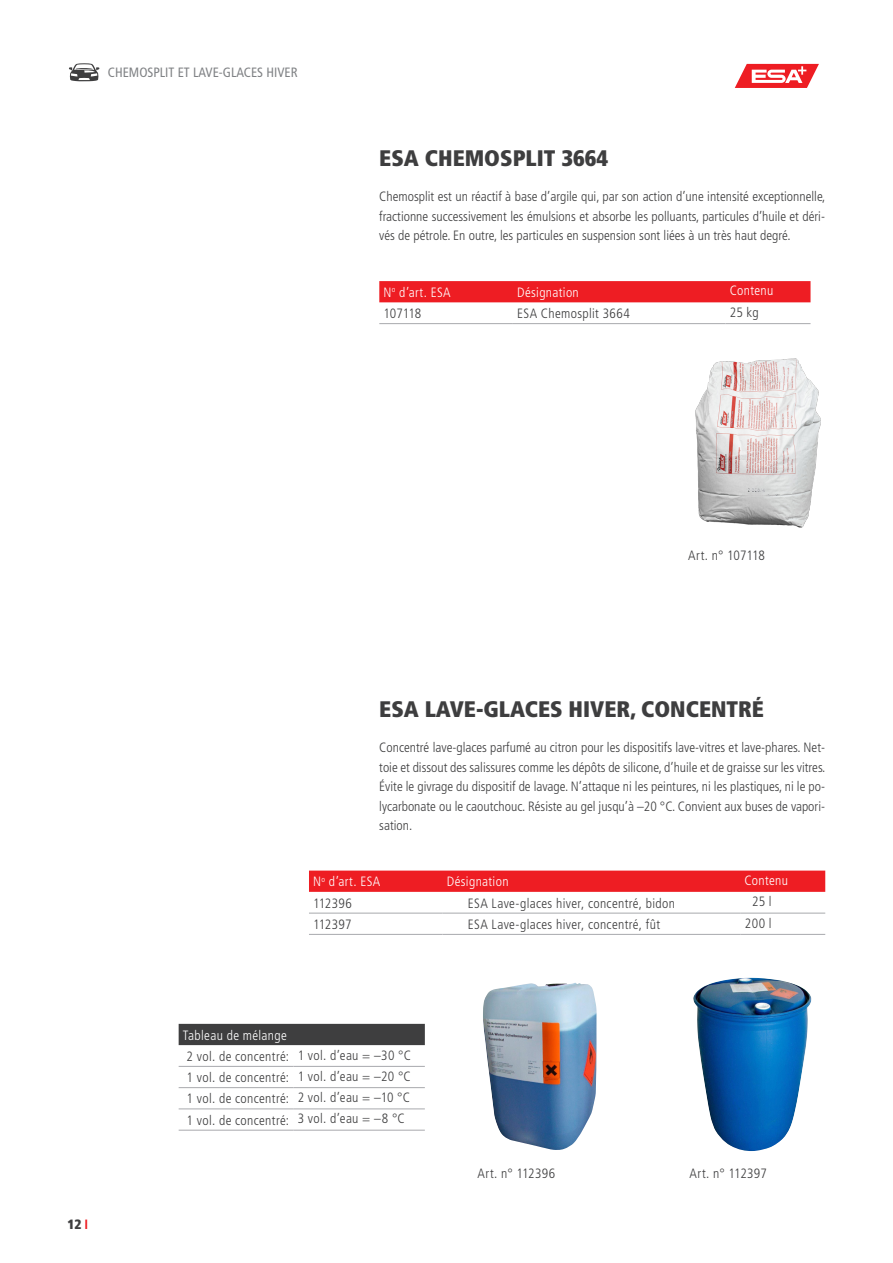
<style>
.page{position:relative;width:893px;height:1263px;background:#fff}
.page>*{position:absolute;margin:0;border:0;box-sizing:border-box;transform-origin:0 0}
._01_Produktetitel{font:900 condensed 22.5px "Frutiger LT Std";color:#3e3e3f}
.Vorwort_Grundtext{font:300 condensed 13.5px/19.5px "Frutiger LT Std";color:#3e3e3f;text-align:justify}
.TEXT_TABELLE{font:300 condensed 13.5px "Frutiger LT Std";letter-spacing:.025em;color:#3e3e3f}
.TEXT_TABELLE-2{font:300 condensed 13.5px "Frutiger LT Std";letter-spacing:.025em;color:#fff}
.t1{font:condensed 13.5px "Frutiger LT Std";color:#808285}
.TEXT_TABELLE-3{font:300 condensed 13.5px "Frutiger LT Std";letter-spacing:-.01em;color:#3e3e3f}
.t2{font:900 condensed 13.5px "Frutiger LT Std";color:#3e3e3f}
.s1{font-weight:700;color:#ee1d23}
</style>
<div class="page">
<svg style="left:735px;top:64px;width:84px;height:24px"></svg>
<svg style="left:69px;top:63px;width:30px;height:18px"></svg>
<div style="left:379px;top:281px;width:431px;height:21px;background:#ee1d23"></div>
<hr style="left:379px;top:323px;width:134px;height:1px;background:#a8a9ad">
<hr style="left:513px;top:323px;width:212px;height:1px;background:#a8a9ad">
<hr style="left:725px;top:323px;width:85px;height:1px;background:#a8a9ad">
<svg style="left:309px;top:870px;width:516px;height:22px;background:#ee242a"></svg>
<hr style="left:309px;top:934px;width:134px;height:1px;background:#a8a9ad">
<hr style="left:443px;top:934px;width:297px;height:1px;background:#a8a9ad">
<hr style="left:740px;top:934px;width:85px;height:1px;background:#a8a9ad">
<hr style="left:309px;top:913px;width:134px;height:1px;background:#a8a9ad">
<hr style="left:443px;top:913px;width:297px;height:1px;background:#a8a9ad">
<hr style="left:740px;top:913px;width:85px;height:1px;background:#a8a9ad">
<div style="left:179px;top:1024px;width:246px;height:21px;background:#3e3e3f"></div>
<hr style="left:179px;top:1130px;width:114px;height:1px;background:#a8a9ad">
<hr style="left:293px;top:1130px;width:132px;height:1px;background:#a8a9ad">
<hr style="left:179px;top:1066px;width:114px;height:1px;background:#a8a9ad">
<hr style="left:293px;top:1066px;width:132px;height:1px;background:#a8a9ad">
<hr style="left:179px;top:1108px;width:114px;height:1px;background:#a8a9ad">
<hr style="left:293px;top:1108px;width:132px;height:1px;background:#a8a9ad">
<hr style="left:179px;top:1087px;width:114px;height:1px;background:#a8a9ad">
<hr style="left:293px;top:1087px;width:132px;height:1px;background:#a8a9ad">
<img style="left:695px;top:358px;width:126px;height:170px">
<img style="left:483px;top:983px;width:114px;height:167px">
<img style="left:693px;top:978px;width:119px;height:173px">
<p class="t1" style="left:108px;top:65px;width:191px">CHEMOSPLIT ET LAVE-GLACES HIVER</p>
<p class="_01_Produktetitel" style="left:379px;top:144px;width:230px">ESA CHEMOSPLIT 3664</p>
<p class="Vorwort_Grundtext" style="left:379px;top:187px;width:448px">Chemosplit est un réactif à base d’argile qui, par son action d’une intensité exceptionnelle, fractionne successivement les émulsions et absorbe les polluants, particules d’huile et déri&shy;vés de pétrole. En outre, les particules en suspension sont liées à un très haut degré.</p>
<p class="TEXT_TABELLE-2" style="left:384px;top:284px;width:69px">N<sup>o</sup> d’art. ESA</p>
<p class="TEXT_TABELLE-2" style="left:517px;top:284px;width:63px">Désignation</p>
<p class="TEXT_TABELLE-2" style="left:730px;top:283px;width:45px">Contenu</p>
<p class="TEXT_TABELLE" style="left:384px;top:306px;width:39px">107118</p>
<p class="TEXT_TABELLE" style="left:517px;top:306px;width:114px">ESA Chemosplit 3664</p>
<p class="TEXT_TABELLE" style="left:730px;top:304px;width:30px">25 kg</p>
<p class="t2" style="left:68px;top:1216px;width:22px">12<span class="s1">I</span></p>
<p class="TEXT_TABELLE-3" style="left:688px;top:547px;width:78px">Art. n° 107118</p>
<p class="_01_Produktetitel" style="left:379px;top:695px;width:386px">ESA LAVE-GLACES HIVER, CONCENTRÉ</p>
<p class="Vorwort_Grundtext" style="left:379px;top:738px;width:448px">Concentré lave-glaces parfumé au citron pour les dispositifs lave-vitres et lave-phares. Net&shy;toie et dissout des salissures comme les dépôts de silicone, d’huile et de graisse sur les vitres.<br>Évite le givrage du dispositif de lavage. N’attaque ni les peintures, ni les plastiques, ni le po&shy;lycarbonate ou le caoutchouc. Résiste au gel jusqu’à –20 °C. Convient aux buses de vapori&shy;sation.</p>
<p class="TEXT_TABELLE-2" style="left:313px;top:874px;width:69px">N<sup>o</sup> d’art. ESA</p>
<p class="TEXT_TABELLE-2" style="left:447px;top:874px;width:63px">Désignation</p>
<p class="TEXT_TABELLE-2" style="left:744px;top:873px;width:45px">Contenu</p>
<p class="TEXT_TABELLE" style="left:313px;top:895px;width:40px">112396</p>
<p class="TEXT_TABELLE" style="left:468px;top:895px;width:209px">ESA Lave-glaces hiver, concentré, bidon</p>
<p class="TEXT_TABELLE" style="left:752px;top:894px;width:21px">25 l</p>
<p class="TEXT_TABELLE" style="left:313px;top:916px;width:40px">112397</p>
<p class="TEXT_TABELLE" style="left:468px;top:916px;width:194px">ESA Lave-glaces hiver, concentré, fût</p>
<p class="TEXT_TABELLE" style="left:745px;top:915px;width:28px">200 l</p>
<p class="TEXT_TABELLE-2" style="left:183px;top:1027px;width:106px">Tableau de mélange</p>
<p class="TEXT_TABELLE" style="left:187px;top:1048px;width:104px">2 vol. de concentré:</p>
<p class="TEXT_TABELLE" style="left:298px;top:1047px;width:115px">1 vol. d’eau = –30 °C</p>
<p class="TEXT_TABELLE" style="left:187px;top:1070px;width:104px">1 vol. de concentré:</p>
<p class="TEXT_TABELLE" style="left:298px;top:1068px;width:115px">1 vol. d’eau = –20 °C</p>
<p class="TEXT_TABELLE" style="left:187px;top:1091px;width:104px">1 vol. de concentré:</p>
<p class="TEXT_TABELLE" style="left:298px;top:1090px;width:114px">2 vol. d’eau = –10 °C</p>
<p class="TEXT_TABELLE" style="left:187px;top:1112px;width:104px">1 vol. de concentré:</p>
<p class="TEXT_TABELLE" style="left:298px;top:1111px;width:109px">3 vol. d’eau = –8 °C</p>
<p class="TEXT_TABELLE" style="left:477px;top:1165px;width:79px">Art. n° 112396</p>
<p class="TEXT_TABELLE" style="left:690px;top:1165px;width:79px">Art. n° 112397</p>
</div>
